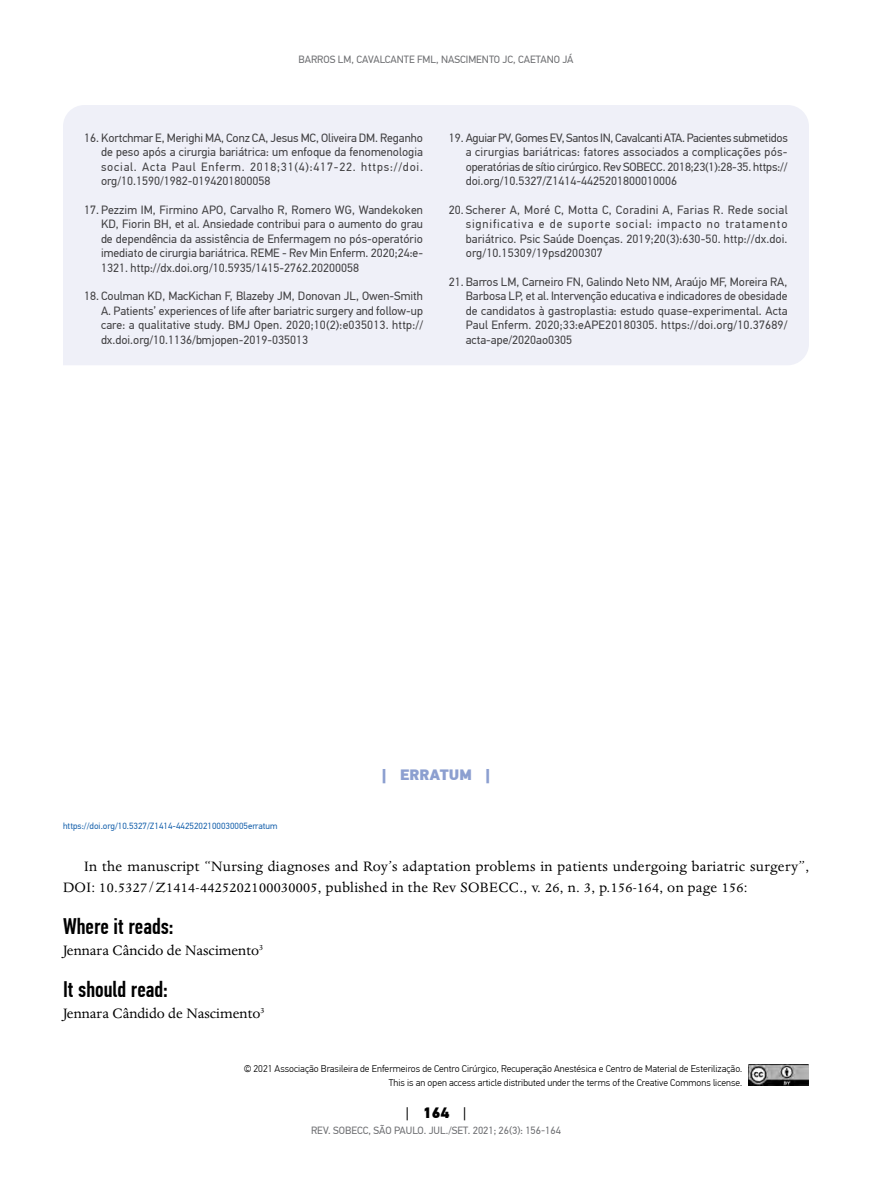
<style>
.page{position:relative;width:893px;height:1191px;background:#fff}
.page>*{position:absolute;margin:0;border:0;box-sizing:border-box;transform-origin:0 0}
.t1{font:500 22.5px "PF Din Text Comp Pro";color:#000}
.t2{font:15.75px/21px "Dante MT Std";letter-spacing:.02em;color:#000}
.t3{font:15.75px "Dante MT Std";color:#000}
.t4{font:900 15px "PF Din Text Pro";color:#8c9fd0}
.t5{font:900 15px "PF Din Text Pro";color:#000}
.t6{font:12px/14.4px "PF Din Text Pro";color:#414042;text-align:justify}
.t7{font:10.5px "PF Din Text Pro";color:#6d6e71}
.t8{font:300 9.75px/13.5px "PF Din Text Pro";color:#000;text-align:right}
.t9{font:9px "PF Din Text Pro";color:#1963ad}
.s1{font-weight:400}
</style>
<div class="page">
<div style="left:63px;top:105px;width:746px;height:260px;background:#eff0f8"></div>
<img style="left:748px;top:1064px;width:61px;height:22px">
<p class="t7" style="left:298px;top:53px;width:277px">BARROS LM, CAVALCANTE FML, NASCIMENTO JC, CAETANO JÁ</p>
<p class="t6" style="left:101px;top:131px;width:323px;text-indent:-17px">16. Kortchmar E, Merighi MA, Conz CA, Jesus MC, Oliveira DM. Reganho de peso após a cirurgia bariátrica: um enfoque da fenomenologia social. Acta Paul Enferm. 2018;31(4):417-22. https://doi. org/10.1590/1982-0194201800058</p>
<p class="t6" style="left:101px;top:203px;width:324px;text-indent:-17px">17. Pezzim IM, Firmino APO, Carvalho R, Romero WG, Wandekoken KD, Fiorin BH, et al. Ansiedade contribui para o aumento do grau de dependência da assistência de Enfermagem no pós-operatório imediato de cirurgia bariátrica. REME - Rev Min Enferm. 2020;24:e-1321. http://dx.doi.org/10.5935/1415-2762.20200058</p>
<p class="t6" style="left:101px;top:289px;width:324px;text-indent:-17px">18. Coulman KD, MacKichan F, Blazeby JM, Donovan JL, Owen-Smith A. Patients’ experiences of life after bariatric surgery and follow-up care: a qualitative study. BMJ Open. 2020;10(2):e035013. http:// dx.doi.org/10.1136/bmjopen-2019-035013</p>
<p class="t6" style="left:466px;top:131px;width:324px;text-indent:-17px">19. Aguiar PV, Gomes EV, Santos IN, Cavalcanti ATA. Pacientes submetidos a cirurgias bariátricas: fatores associados a complicações pós&shy;operatórias de sítio cirúrgico. Rev SOBECC. 2018;23(1):28-35. https:// doi.org/10.5327/Z1414-4425201800010006</p>
<p class="t6" style="left:466px;top:203px;width:323px;text-indent:-17px">20. Scherer A, Moré C, Motta C, Coradini A, Farias R. Rede social significativa e de suporte social: impacto no tratamento bariátrico. Psic Saúde Doenças. 2019;20(3):630-50. http://dx.doi. org/10.15309/19psd200307</p>
<p class="t6" style="left:466px;top:275px;width:323px;text-indent:-17px">21. Barros LM, Carneiro FN, Galindo Neto NM, Araújo MF, Moreira RA, Barbosa LP, et al. Intervenção educativa e indicadores de obesidade de candidatos à gastroplastia: estudo quase-experimental. Acta Paul Enferm. 2020;33:eAPE20180305. https://doi.org/10.37689/ acta-ape/2020ao0305</p>
<p class="t4" style="left:382px;top:765px;width:110px">| ERRATUM |</p>
<p class="t9" style="left:63px;top:820px;width:216px">https://doi.org/10.5327/Z1414-4425202100030005erratum</p>
<h2 class="t2" style="left:63px;top:856px;width:748px;text-indent:21px">In the manuscript “Nursing diagnoses and Roy’s adaptation problems in patients undergoing bariatric surgery”,<br>DOI: 10.5327/Z1414-4425202100030005, published in the Rev SOBECC., v. 26, n. 3, p.156-164, on page 156:</h2>
<h1 class="t1" style="left:63px;top:913px;width:112px">Where it reads:</h1>
<h2 class="t3" style="left:63px;top:941px;width:202px">Jennara Câncido de Nascimento<sup>3</sup></h2>
<h1 class="t1" style="left:63px;top:976px;width:107px">It should read:</h1>
<h2 class="t3" style="left:63px;top:1004px;width:203px">Jennara Cândido de Nascimento<sup>3</sup></h2>
<p class="t8" style="left:244px;top:1062px;width:500px">© 2021 Associação Brasileira de Enfermeiros de Centro Cirúrgico, Recuperação Anestésica e Centro de Material de Esterilização.<br>This is an open access article distributed under the terms of the Creative Commons license.</p>
<p class="t5" style="left:406px;top:1102px;width:62px"><span class="s1">|</span> 164 <span class="s1">|</span></p>
<p class="t7" style="left:311px;top:1124px;width:251px">REV. SOBECC, SÃO PAULO. JUL./SET. 2021; 26(3): 156-164</p>
</div>
